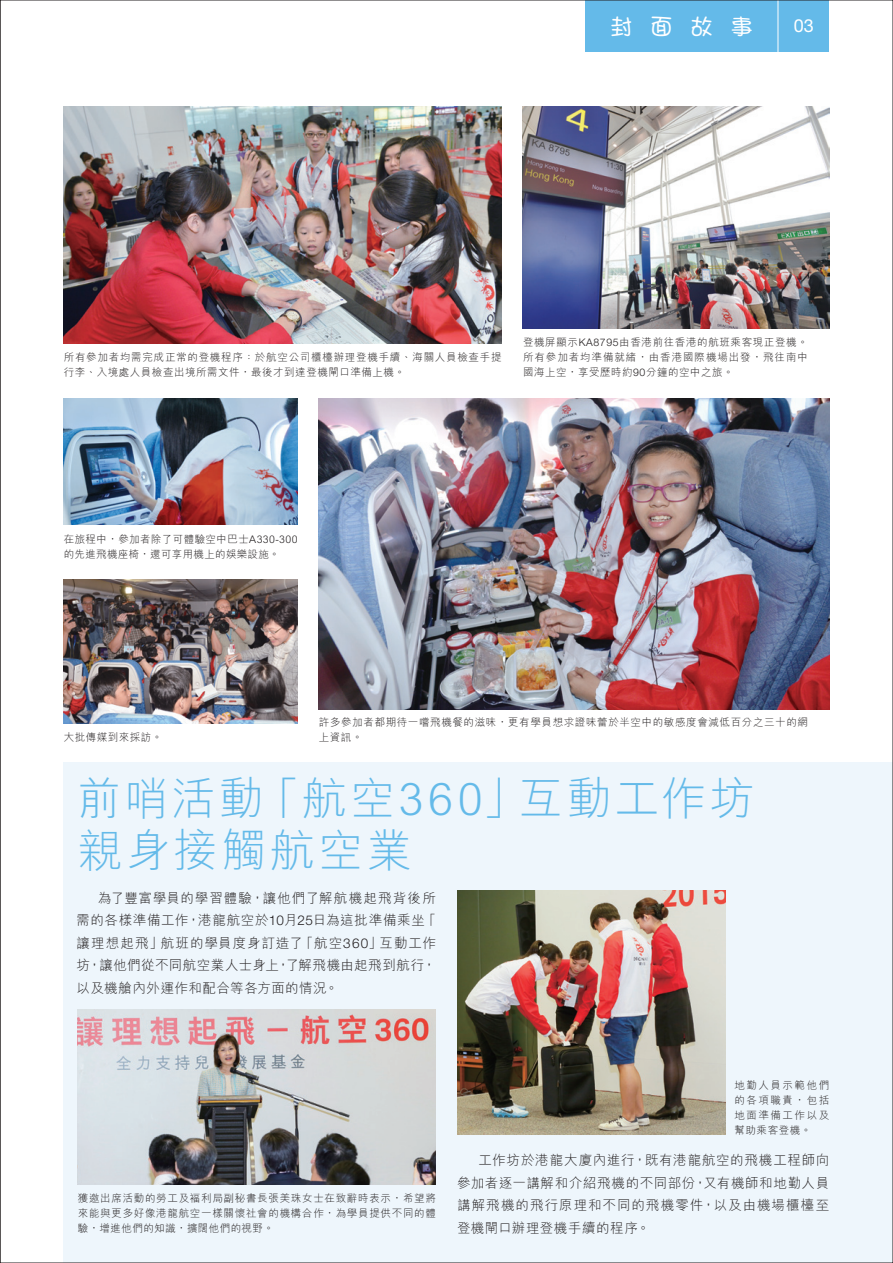
<style>
.page{position:relative;width:893px;height:1263px;background:#fff}
.page>*{position:absolute;margin:0;border:0;box-sizing:border-box;transform-origin:0 0}
.t1{font:300 45px/52.5px "M Hei HK";letter-spacing:.065em;color:#64bae9}
.t2{font:500 22.5px "M Young HKS";color:#fff}
.t3{font:18px "Helvetica Neue";color:#fff}
.t4{font:300 13.5px/22.5px "M Hei HK";letter-spacing:.045em;color:#231f20;text-align:justify}
.t5{font:300 10.5px/15px "M Hei HK";letter-spacing:.06em;color:#231f20;text-align:justify}
.t6{font:300 10.5px/15px "M Hei HK";letter-spacing:.04em;color:#231f20}
.s1{font-family:"Helvetica Neue"}
</style>
<div class="page">
<div style="left:64px;top:763px;width:829px;height:500px;background:#eef6fc"></div>
<div style="left:585px;top:0;width:244px;height:51px;background:#64bae9"></div>
<hr style="left:778px;top:0;width:1px;height:67px;background:#fff">
<img style="left:64px;top:106px;width:437px;height:238px">
<img style="left:523px;top:106px;width:306px;height:223px">
<img style="left:64px;top:398px;width:234px;height:127px">
<img style="left:64px;top:579px;width:234px;height:144px">
<img style="left:319px;top:398px;width:510px;height:312px">
<img style="left:78px;top:1010px;width:358px;height:174px">
<img style="left:457px;top:891px;width:268px;height:243px">
<h1 class="t2" style="left:610px;top:11px;width:144px">封面故事</h1>
<h1 class="t3" style="left:794px;top:15px;width:22px">03</h1>
<p class="t5" style="left:64px;top:349px;width:439px">所有參加者均需完成正常的登機程序：於航空公司櫃檯辦理登機手續、海關人員檢查手提行李、入境處人員檢查出境所需文件，最後才到達登機閘口準備上機。</p>
<p class="t5" style="left:523px;top:334px;width:286px">登機屏顯示<span class="s1">KA8795</span>由香港前往香港的航班乘客現正登機。所有參加者均準備就緒，由香港國際機場出發，飛往南中國海上空，享受歷時約<span class="s1">90</span>分鐘的空中之旅。</p>
<p class="t6" style="left:64px;top:531px;width:235px">在旅程中，參加者除了可體驗空中巴士A330-300的先進飛機座椅，還可享用機上的娛樂設施。</p>
<p class="t5" style="left:319px;top:714px;width:491px">許多參加者都期待一嚐飛機餐的滋味，更有學員想求證味蕾於半空中的敏感度會減低百分之三十的網上資訊。</p>
<h1 class="t1" style="left:77px;top:770px;width:679px">前哨活動「航空360」互動工作坊親身接觸航空業</h1>
<p class="t4" style="left:77px;top:886px;width:361px;text-indent:21px">為了豐富學員的學習體驗，讓他們了解航機起飛背後所需的各樣準備工作，港龍航空於<span class="s1">10</span>月<span class="s1">25</span>日為這批準備乘坐「讓理想起飛」航班的學員度身訂造了「航空<span class="s1">360</span>」互動工作坊，讓他們從不同航空業人士身上，了解飛機由起飛到航行，以及機艙內外運作和配合等各方面的情況。</p>
<p class="t5" style="left:64px;top:729px;width:100px">大批傳媒到來採訪。</p>
<p class="t5" style="left:78px;top:1190px;width:360px">獲邀出席活動的勞工及褔利局副秘書長張美珠女士在致辭時表示，希望將來能與更多好像港龍航空一樣關懷社會的機構合作，為學員提供不同的體驗，增進他們的知識，擴闊他們的視野。</p>
<p class="t5" style="left:735px;top:1077px;width:96px">地勤人員示範他們的各項職責，包括地面準備工作以及幫助乘客登機。</p>
<p class="t4" style="left:457px;top:1148px;width:374px;text-indent:21px">工作坊於港龍大廈內進行，既有港龍航空的飛機工程師向參加者逐一講解和介紹飛機的不同部份，又有機師和地勤人員講解飛機的飛行原理和不同的飛機零件，以及由機場櫃檯至登機閘口辦理登機手續的程序。</p>
</div>
